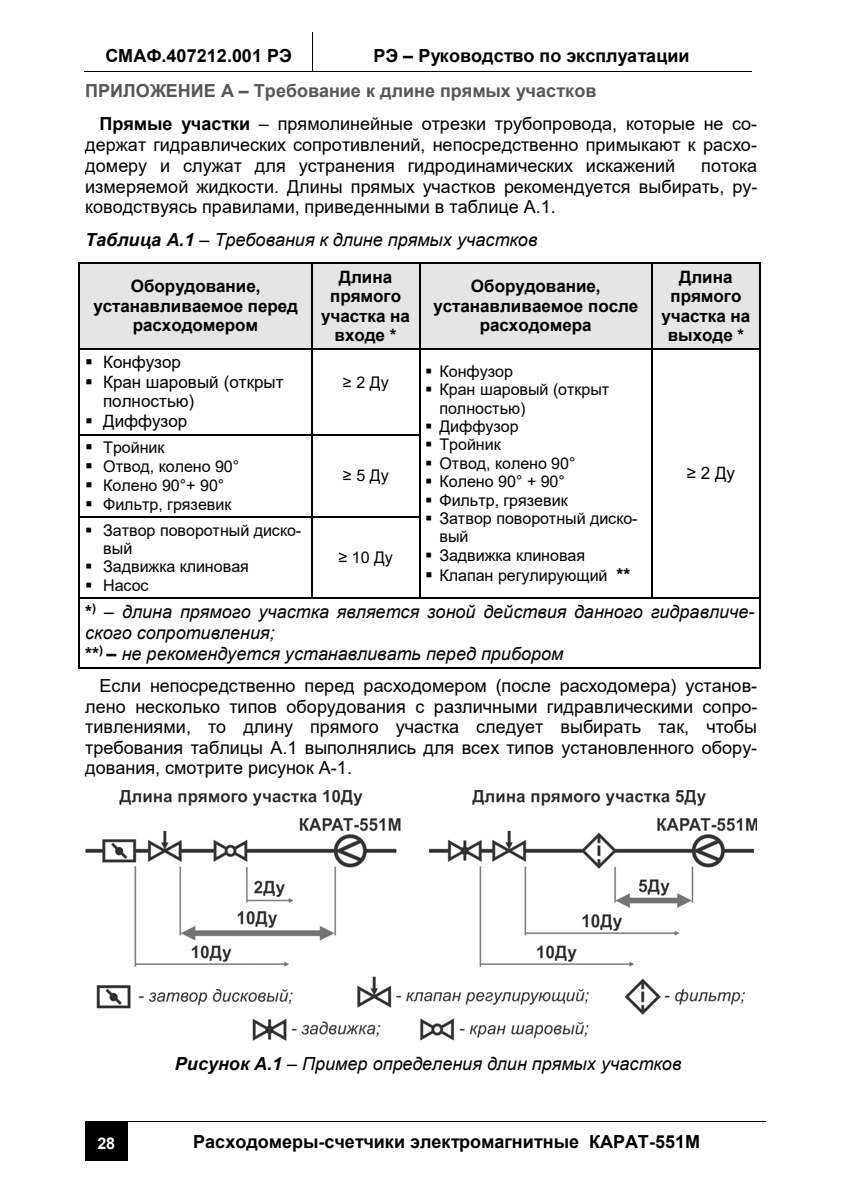
<style>
.page{position:relative;width:842px;height:1191px;background:#fff}
.page>*{position:absolute;margin:0;border:0;box-sizing:border-box;transform-origin:0 0}
.t1{font:18px/20.8px "Arial";letter-spacing:.005em;color:#000}
.t2{font:italic 18px/20.6px "Arial";color:#000}
.t3{font:700 18px "Arial";color:#000}
.t4{font:700 17px/19.6px "Arial";letter-spacing:-.005em;color:#000;text-align:center}
.t5{font:17px/19.4px "Arial";letter-spacing:-.005em;color:#000}
.t6{font:16px/18.4px "Arial";letter-spacing:-.005em;color:#000}
.t7{font:700 16px "Arial";color:#fff}
.s1{font-weight:700;color:#575756}
.s2{font-weight:700}
.s3{font-weight:700;font-size:18px}
.s4{font-weight:700;font-style:normal}
</style>
<div class="page">
<hr style="left:84px;top:71px;width:228px;height:1px;background:#000">
<hr style="left:312px;top:32px;width:1px;height:39px;background:#000">
<hr style="left:312px;top:71px;width:439px;height:1px;background:#000">
<div style="left:86px;top:1121px;width:41px;height:39px;background:#000"></div>
<hr style="left:86px;top:1120px;width:41px;height:1px;background:#000">
<hr style="left:128px;top:1120px;width:638px;height:1px;background:#000">
<hr style="left:85px;top:1127px;width:1px;height:33px;background:#000">
<hr style="left:86px;top:1160px;width:41px;height:1px;background:#000">
<hr style="left:127px;top:1127px;width:1px;height:33px;background:#000">
<div style="left:80px;top:264px;width:231px;height:84px;background:#e5e5e5"></div>
<div style="left:313px;top:264px;width:106px;height:84px;background:#e5e5e5"></div>
<div style="left:421px;top:264px;width:230px;height:84px;background:#e5e5e5"></div>
<div style="left:653px;top:264px;width:106px;height:84px;background:#e5e5e5"></div>
<hr style="left:80px;top:262px;width:231px;height:2px;background:#000">
<hr style="left:313px;top:262px;width:106px;height:2px;background:#000">
<hr style="left:421px;top:262px;width:230px;height:2px;background:#000">
<hr style="left:653px;top:262px;width:106px;height:2px;background:#000">
<hr style="left:78px;top:267px;width:2px;height:81px;background:#000">
<hr style="left:311px;top:267px;width:2px;height:81px;background:#000">
<hr style="left:419px;top:267px;width:2px;height:81px;background:#000">
<hr style="left:651px;top:267px;width:2px;height:81px;background:#000">
<hr style="left:759px;top:267px;width:2px;height:81px;background:#000">
<hr style="left:80px;top:348px;width:231px;height:2px;background:#000">
<hr style="left:313px;top:348px;width:106px;height:2px;background:#000">
<hr style="left:421px;top:348px;width:230px;height:2px;background:#000">
<hr style="left:653px;top:348px;width:106px;height:2px;background:#000">
<hr style="left:78px;top:353px;width:2px;height:81px;background:#000">
<hr style="left:311px;top:353px;width:2px;height:81px;background:#000">
<hr style="left:419px;top:353px;width:2px;height:81px;background:#000">
<hr style="left:651px;top:353px;width:2px;height:81px;background:#000">
<hr style="left:759px;top:353px;width:2px;height:81px;background:#000">
<hr style="left:80px;top:434px;width:231px;height:2px;background:#000">
<hr style="left:313px;top:434px;width:106px;height:2px;background:#000">
<hr style="left:78px;top:438px;width:2px;height:78px;background:#000">
<hr style="left:311px;top:438px;width:2px;height:78px;background:#000">
<hr style="left:419px;top:438px;width:2px;height:78px;background:#000">
<hr style="left:651px;top:438px;width:2px;height:78px;background:#000">
<hr style="left:759px;top:438px;width:2px;height:78px;background:#000">
<hr style="left:80px;top:516px;width:231px;height:2px;background:#000">
<hr style="left:313px;top:516px;width:106px;height:2px;background:#000">
<hr style="left:78px;top:521px;width:2px;height:76px;background:#000">
<hr style="left:311px;top:521px;width:2px;height:76px;background:#000">
<hr style="left:419px;top:521px;width:2px;height:76px;background:#000">
<hr style="left:651px;top:521px;width:2px;height:76px;background:#000">
<hr style="left:759px;top:521px;width:2px;height:76px;background:#000">
<hr style="left:80px;top:597px;width:231px;height:2px;background:#000">
<hr style="left:313px;top:597px;width:106px;height:2px;background:#000">
<hr style="left:421px;top:597px;width:230px;height:2px;background:#000">
<hr style="left:653px;top:597px;width:106px;height:2px;background:#000">
<hr style="left:78px;top:602px;width:2px;height:65px;background:#000">
<hr style="left:80px;top:667px;width:679px;height:2px;background:#000">
<hr style="left:759px;top:602px;width:2px;height:65px;background:#000">
<img style="left:85px;top:790px;width:672px;height:251px">
<p class="t3" style="left:105px;top:43px;width:188px">СМАФ.407212.001 РЭ</p>
<p class="t3" style="left:373px;top:43px;width:318px">РЭ – Руководство по эксплуатации</p>
<p class="t1" style="left:99px;top:75px;width:659px;line-height:32.6px;text-indent:-14px"><span class="s1">ПРИЛОЖЕНИЕ А – Требование к длине прямых участков<br></span><span class="s2">Прямые участки</span> – прямолинейные отрезки трубопровода, которые не со-</p>
<p class="t1" style="left:85px;top:134px;width:673px">держат гидравлических сопротивлений, непосредственно примыкают к расхо&shy;домеру и служат для устранения гидродинамических искажений</p>
<p class="t1" style="left:85px;top:155px;width:674px;text-align:justify;text-indent:616px">потока измеряемой жидкости. Длины прямых участков рекомендуется выбирать, ру&shy;ководствуясь правилами, приведенными в таблице А.1.</p>
<p class="t2" style="left:85px;top:229px;width:454px"><span class="s2">Таблица А.1</span> – Требования к длине прямых участков</p>
<p class="t4" style="left:93px;top:277px;width:206px">Оборудование, устанавливаемое перед расходомером</p>
<p class="t4" style="left:321px;top:267px;width:90px">Длина прямого участка на входе *</p>
<p class="t4" style="left:433px;top:277px;width:206px">Оборудование, устанавливаемое после расходомера</p>
<p class="t4" style="left:661px;top:267px;width:90px">Длина прямого участка на выходе *</p>
<p class="t5" style="left:85px;top:352px;width:97px">▪ Конфузор</p>
<p class="t5" style="left:103px;top:372px;width:182px;text-indent:-18px">▪ Кран шаровый (открыт полностью)</p>
<p class="t5" style="left:85px;top:411px;width:104px">▪ Диффузор</p>
<p class="t6" style="left:425px;top:362px;width:89px">▪ Конфузор</p>
<p class="t6" style="left:439px;top:380px;width:171px;text-indent:-14px">▪ Кран шаровый (открыт полностью)</p>
<p class="t6" style="left:425px;top:417px;width:95px">▪ Диффузор</p>
<p class="t6" style="left:425px;top:435px;width:77px">▪ Тройник</p>
<p class="t6" style="left:425px;top:454px;width:152px">▪ Отвод, колено 90°</p>
<p class="t6" style="left:425px;top:472px;width:141px">▪ Колено 90° + 90°</p>
<p class="t6" style="left:425px;top:491px;width:144px">▪ Фильтр, грязевик</p>
<p class="t6" style="left:439px;top:509px;width:200px;text-indent:-14px">▪ Затвор поворотный диско&shy;вый</p>
<p class="t6" style="left:425px;top:546px;width:161px">▪ Задвижка клиновая</p>
<p class="t6" style="left:425px;top:566px;width:207px">▪ Клапан регулирующий <span class="s3">**</span></p>
<p class="t6" style="left:343px;top:373px;width:47px">≥ 2 Ду</p>
<p class="t6" style="left:85px;top:438px;width:81px">▪ Тройник</p>
<p class="t6" style="left:85px;top:457px;width:156px">▪ Отвод, колено 90°</p>
<p class="t6" style="left:85px;top:476px;width:140px">▪ Колено 90°+ 90°</p>
<p class="t6" style="left:85px;top:495px;width:148px">▪ Фильтр, грязевик</p>
<p class="t5" style="left:687px;top:464px;width:50px">≥ 2 Ду</p>
<p class="t6" style="left:343px;top:466px;width:47px">≥ 5 Ду</p>
<p class="t6" style="left:103px;top:521px;width:200px;text-indent:-18px">▪ Затвор поворотный диско&shy;вый</p>
<p class="t6" style="left:85px;top:557px;width:165px">▪ Задвижка клиновая</p>
<p class="t6" style="left:85px;top:576px;width:65px">▪ Насос</p>
<p class="t6" style="left:338px;top:548px;width:56px">≥ 10 Ду</p>
<p class="t2" style="left:85px;top:602px;width:671px"><span class="s4">*</span><sup>)</sup> – длина прямого участка является зоной действия данного гидравличе&shy;ского сопротивления;<br><span class="s4">**</span><sup>)</sup> <span class="s4">–</span> не рекомендуется устанавливать перед прибором</p>
<p class="t1" style="left:85px;top:675px;width:674px;text-align:justify;text-indent:14px">Если непосредственно перед расходомером (после расходомера) установ&shy;лено несколько типов оборудования с различными гидравлическими сопро&shy;тивлениями, то длину прямого участка следует выбирать так, чтобы требования таблицы А.1 выполнялись для всех типов установленного обору&shy;дования, смотрите рисунок А-1.</p>
<p class="t2" style="left:175px;top:1053px;width:508px"><span class="s2">Рисунок А.1</span> – Пример определения длин прямых участков</p>
<p class="t7" style="left:97px;top:1132px;width:19px">28</p>
<p class="t3" style="left:193px;top:1128px;width:508px">Расходомеры-счетчики электромагнитные КАРАТ-551М</p>
</div>
